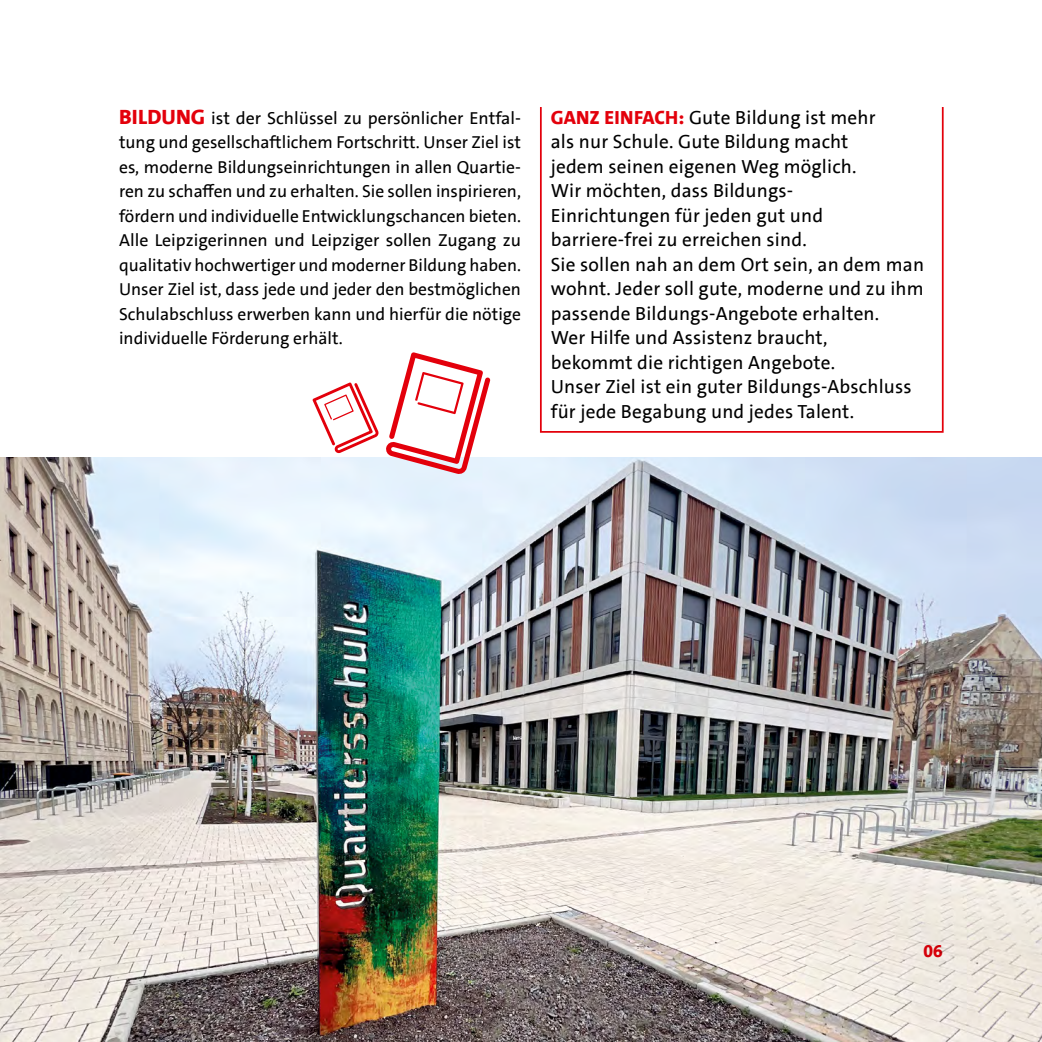
<style>
.page{position:relative;width:1042px;height:1042px;background:#fff}
.page>*{position:absolute;margin:0;border:0;box-sizing:border-box;transform-origin:0 0}
.t1{font:19.25px/24.5px "SPD The Sans";letter-spacing:.01em;color:#000}
.t2{font:17.5px/24.5px "SPD The Sans";color:#000;text-align:justify}
.t3{font:800 17.5px "SPD The Sans";color:#e3000b}
.s1{font-weight:800;font-size:21px;color:#e3000b}
.s2{font-weight:800;color:#e3000b}
</style>
<div class="page">
<div style="left:540px;top:106px;width:403px;height:327px;border:2px solid #e3000b"></div>
<img style="left:0;top:457px;width:1042px;height:585px">
<svg style="left:385px;top:352px;width:105px;height:123px"></svg>
<svg style="left:312px;top:382px;width:67px;height:72px"></svg>
<p class="t2" style="left:119px;top:106px;width:403px"><span class="s1">BILDUNG</span> ist der Schlüssel zu persönlicher Entfal&shy;tung und gesellschaftlichem Fortschritt. Unser Ziel ist es, moderne Bildungseinrichtungen in allen Quartie&shy;ren zu schaffen und zu erhalten. Sie sollen inspirieren, fördern und individuelle Entwicklungschancen bieten.<br>Alle Leipzigerinnen und Leipziger sollen Zugang zu qualitativ hochwertiger und moderner Bildung haben.<br>Unser Ziel ist, dass jede und jeder den bestmöglichen Schulabschluss erwerben kann und hierfür die nötige individuelle Förderung erhält.</p>
<p class="t1" style="left:551px;top:105px;width:375px"><span class="s2">GANZ EINFACH:</span> Gute Bildung ist mehr<br>als nur Schule. Gute Bildung macht<br>jedem seinen eigenen Weg möglich.<br>Wir möchten, dass Bildungs-<br>Einrichtungen für jeden gut und barriere-frei zu erreichen sind.<br>Sie sollen nah an dem Ort sein, an dem man wohnt. Jeder soll gute, moderne und zu ihm passende Bildungs-Angebote erhalten.<br>Wer Hilfe und Assistenz braucht,<br>bekommt die richtigen Angebote.<br>Unser Ziel ist ein guter Bildungs-Abschluss für jede Begabung und jedes Talent.</p>
<p class="t3" style="left:923px;top:940px;width:21px">06</p>
</div>
